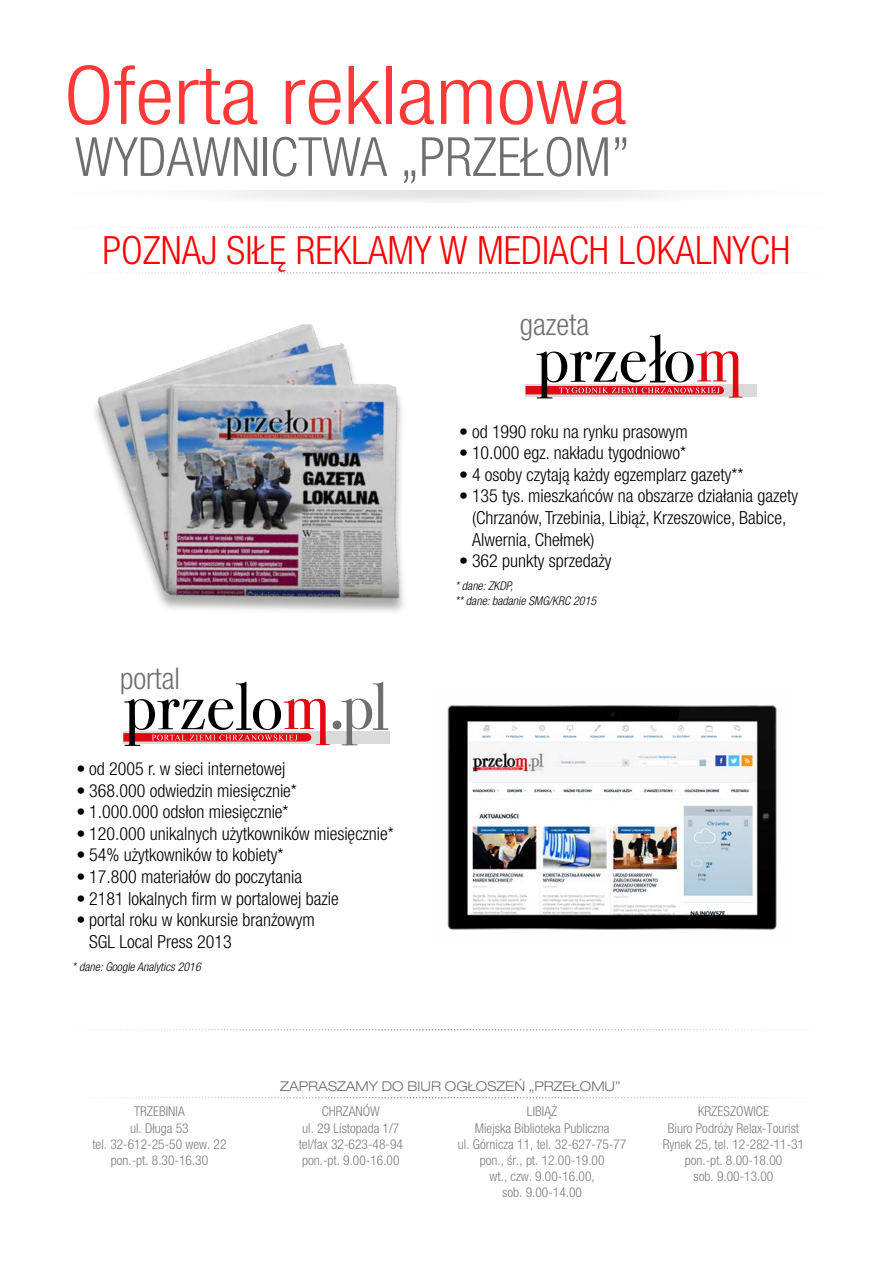
<style>
.page{position:relative;width:893px;height:1263px;background:#fff}
.page>*{position:absolute;margin:0;border:0;box-sizing:border-box;transform-origin:0 0}
.t1{font:300 condensed 81px "Helvetica Neue LT Pro";color:#ff3838;scale:1.11 1}
.t2{font:300 condensed 54px "Helvetica Neue LT Pro";color:#6f6f6e}
.t3{font:300 condensed 39px "Helvetica Neue LT Pro";color:#f00}
.t4{font:300 condensed 30px "Helvetica Neue LT Pro";color:#6f6f6e}
.t5{font:300 condensed 18px/21.6px "Helvetica Neue LT Pro";color:#000}
.t6{font:300 condensed 13.5px/16.2px "Helvetica Neue LT Pro";color:#7d7d7d;text-align:center}
.t7{font:300 expanded 13.5px "Helvetica Neue LT Pro";color:#6f6f6e}
.t8{font:italic 300 condensed 12px/14.4px "Helvetica Neue LT Pro";color:#000}
</style>
<div class="page">
<svg style="left:227px;top:190px;width:439px;height:12px"></svg>
<div style="left:526px;top:384px;width:231px;height:12px;background:#dadada"></div>
<svg style="left:526px;top:334px;width:217px;height:64px"></svg>
<div style="left:123px;top:731px;width:266px;height:13px;background:#dadada"></div>
<div style="left:333px;top:720px;width:8px;height:9px;background:#706f6f;border-radius:50%"></div>
<svg style="left:341px;top:706px;width:48px;height:39px"></svg>
<svg style="left:123px;top:706px;width:207px;height:40px"></svg>
<svg style="left:101px;top:1029px;width:688px;height:1px"></svg>
<svg style="left:98px;top:1097px;width:691px;height:1px"></svg>
<svg style="left:101px;top:226px;width:688px;height:2px"></svg>
<svg style="left:502px;top:272px;width:284px;height:2px"></svg>
<img style="left:94px;top:272px;width:408px;height:434px">
<img style="left:434px;top:688px;width:343px;height:242px">
<h1 class="t1" style="left:64px;top:49px;width:509px">Oferta reklamowa</h1>
<h2 class="t2" style="left:75px;top:126px;width:557px">WYDAWNICTWA „PRZEŁOM”</h2>
<h3 class="t3" style="left:103px;top:228px;width:689px">POZNAJ SIŁĘ REKLAMY W MEDIACH LOKALNYCH</h3>
<h3 class="t4" style="left:520px;top:307px;width:71px">gazeta</h3>
<h3 class="t4" style="left:120px;top:661px;width:61px">portal</h3>
<p class="t5" style="left:77px;top:758px;width:210px">• od 2005 r. w sieci internetowej</p>
<p class="t5" style="left:77px;top:779px;width:222px">• 368.000 odwiedzin miesięcznie*</p>
<p class="t5" style="left:77px;top:801px;width:214px">• 1.000.000 odsłon miesięcznie*</p>
<p class="t5" style="left:77px;top:822px;width:319px">• 120.000 unikalnych użytkowników miesięcznie*</p>
<p class="t5" style="left:77px;top:844px;width:208px">• 54% użytkowników to kobiety*</p>
<p class="t5" style="left:77px;top:866px;width:227px">• 17.800 materiałów do poczytania</p>
<p class="t5" style="left:77px;top:887px;width:264px">• 2181 lokalnych firm w portalowej bazie</p>
<p class="t5" style="left:89px;top:909px;width:227px;text-indent:-13px">• portal roku w konkursie branżowym<br>SGL Local Press 2013</p>
<p class="t8" style="left:72px;top:959px;width:130px">* dane: Google Analytics 2016</p>
<p class="t5" style="left:459px;top:420px;width:230px">• od 1990 roku na rynku prasowym</p>
<p class="t5" style="left:459px;top:442px;width:228px">• 10.000 egz. nakładu tygodniowo*</p>
<p class="t5" style="left:459px;top:463px;width:286px">• 4 osoby czytają każdy egzemplarz gazety**</p>
<p class="t5" style="left:472px;top:485px;width:328px;text-indent:-13px">• 135 tys. mieszkańców na obszarze działania gazety (Chrzanów, Trzebinia, Libiąż, Krzeszowice, Babice,<br>Alwernia, Chełmek)</p>
<p class="t5" style="left:459px;top:550px;width:154px">• 362 punkty sprzedaży</p>
<p class="t8" style="left:455px;top:579px;width:143px">* dane: ZKDP,<br>** dane: badanie SMG/KRC 2015</p>
<p class="t7" style="left:280px;top:1078px;width:342px">ZAPRASZAMY DO BIUR OGŁOSZEŃ „PRZEŁOMU”</p>
<p class="t6" style="left:299px;top:1103px;width:106px">CHRZANÓW<br>ul. 29 Listopada 1/7 tel/fax 32-623-48-94 pon.-pt. 9.00-16.00</p>
<p class="t6" style="left:458px;top:1103px;width:170px">LIBIĄŻ<br>Miejska Biblioteka Publiczna<br>ul. Górnicza 11, tel. 32-627-75-77 pon., śr., pt. 12.00-19.00<br>wt., czw. 9.00-16.00,<br>sob. 9.00-14.00</p>
<p class="t6" style="left:92px;top:1103px;width:136px">TRZEBINIA<br>ul. Długa 53<br>tel. 32-612-25-50 wew. 22 pon.-pt. 8.30-16.30</p>
<p class="t6" style="left:663px;top:1103px;width:143px">KRZESZOWICE<br>Biuro Podróży Relax-Tourist<br>Rynek 25, tel. 12-282-11-31 pon.-pt. 8.00-18.00<br>sob. 9.00-13.00</p>
</div>
